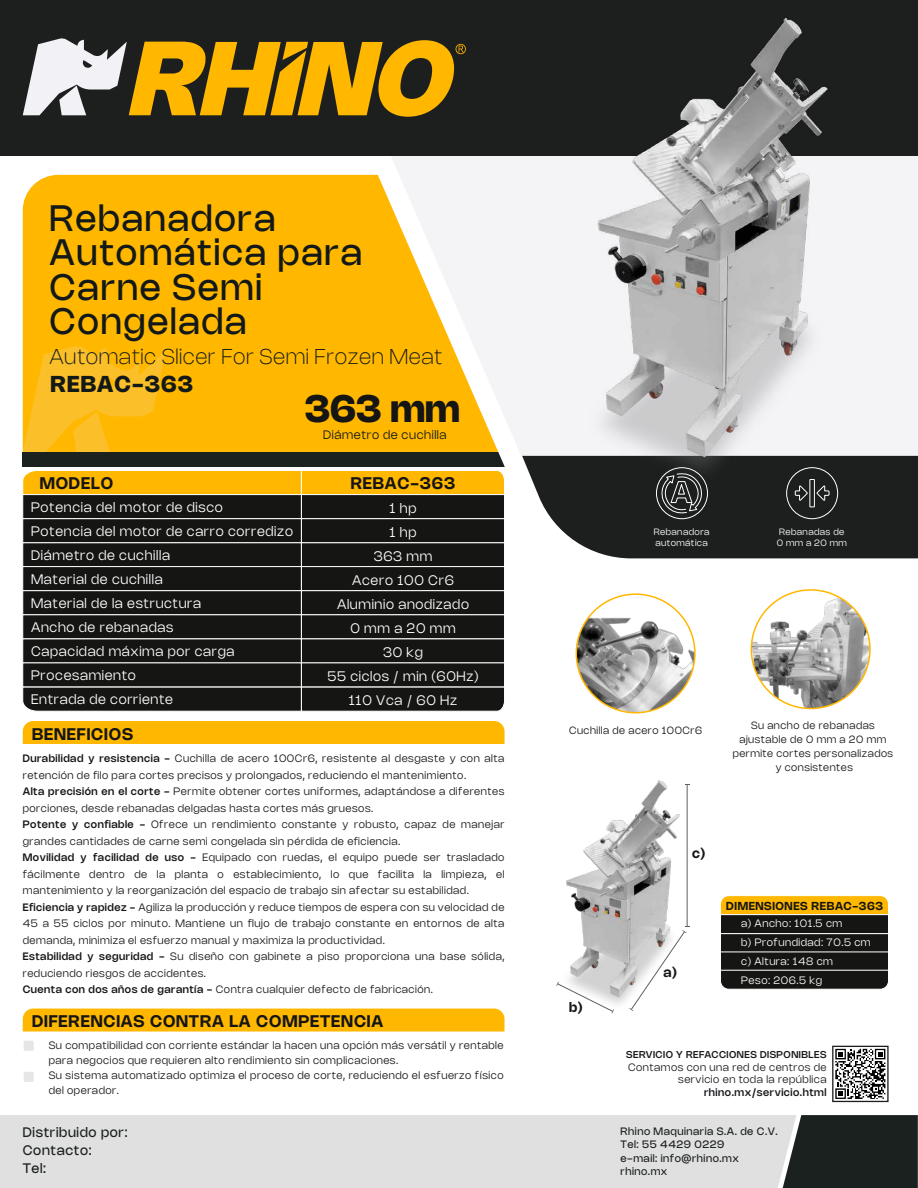
<style>
.page{position:relative;width:918px;height:1188px;background:#fff}
.page>*{position:absolute;margin:0;border:0;box-sizing:border-box;transform-origin:0 0}
.t1{font:700 37.5px "Nohemi";color:#151514}
.t2{font:36px/34.5px "Nohemi";letter-spacing:.05em;color:#121918}
.t3{font:700 22.5px "Nohemi";letter-spacing:.05em;color:#121918}
.t4{font:200 21px "Nohemi";letter-spacing:.025em;color:#121918}
.t5{font:600 16.5px "Nohemi";letter-spacing:.05em;color:#151514}
.t6{font:300 13.5px/24px "Nohemi";letter-spacing:.05em;color:#fff}
.t7{font:13.5px/18px "Nohemi";letter-spacing:.05em;color:#1b211f}
.t8{font:600 13.5px "Nohemi";color:#171714}
.t9{font:300 12px "Nohemi";letter-spacing:.05em;color:#121918}
.t10{font:600 11.25px "Nohemi";letter-spacing:.05em;color:#151514}
.t11{font:300 10.5px/16.5px "Nohemi";letter-spacing:.05em;color:#151514}
.t12{font:10.5px/13.5px "Nohemi";letter-spacing:.05em;color:#1b211f}
.t13{font:300 10.5px/18.9px "Nohemi";letter-spacing:.05em;color:#fff}
.t14{font:300 10.5px/12.6px "Nohemi";letter-spacing:.05em;color:#1a181c;text-align:right}
.t15{font:500 10.5px "Nohemi";letter-spacing:.05em;color:#1a181c}
.t16{font:300 10.35px/14.1px "Nohemi";letter-spacing:.05em;color:#151514;text-align:center}
.t17{font:500 9.75px "Nohemi";letter-spacing:.05em;color:#1a181c}
.t18{font:300 9px/10.8px "Nohemi";letter-spacing:.05em;color:#fff}
.s1{font-weight:500}
</style>
<div class="page">
<div style="left:23px;top:175px;width:282px;height:277px;background:#ffb700"></div>
<div style="left:23px;top:452px;width:570px;height:14px;background:#1b211f"></div>
<svg style="left:23px;top:346px;width:143px;height:106px"></svg>
<svg style="left:305px;top:155px;width:613px;height:404px;fill:#ffb700"></svg>
<div style="left:0;top:1115px;width:783px;height:73px;background:#e0e0e0"></div>
<svg style="left:783px;top:1115px;width:135px;height:73px"></svg>
<div style="left:0;top:0;width:918px;height:155px;background:#1c1f1e"></div>
<svg style="left:23px;top:38px;width:416px;height:79px"></svg>
<div style="left:22px;top:470px;width:417px;height:24px;background:#ffb700"></div>
<div style="left:22px;top:494px;width:280px;height:25px;background:#151514;border:1px solid #fff"></div>
<div style="left:301px;top:494px;width:204px;height:25px;background:#151514;border:1px solid #fff"></div>
<div style="left:22px;top:518px;width:280px;height:25px;background:#151514;border:1px solid #fff"></div>
<div style="left:301px;top:518px;width:204px;height:25px;background:#151514;border:1px solid #fff"></div>
<div style="left:22px;top:542px;width:280px;height:25px;background:#151514;border:1px solid #fff"></div>
<div style="left:301px;top:542px;width:204px;height:25px;background:#151514;border:1px solid #fff"></div>
<div style="left:22px;top:566px;width:280px;height:25px;background:#151514;border:1px solid #fff"></div>
<div style="left:301px;top:566px;width:204px;height:25px;background:#151514;border:1px solid #fff"></div>
<div style="left:22px;top:590px;width:280px;height:25px;background:#151514;border:1px solid #fff"></div>
<div style="left:301px;top:590px;width:204px;height:25px;background:#151514;border:1px solid #fff"></div>
<div style="left:22px;top:614px;width:280px;height:25px;background:#151514;border:1px solid #fff"></div>
<div style="left:301px;top:614px;width:204px;height:25px;background:#151514;border:1px solid #fff"></div>
<div style="left:22px;top:638px;width:280px;height:25px;background:#151514;border:1px solid #fff"></div>
<div style="left:301px;top:639px;width:204px;height:24px;background:#151514;border:1px solid #fff"></div>
<div style="left:22px;top:662px;width:280px;height:25px;background:#151514;border:1px solid #fff"></div>
<div style="left:301px;top:663px;width:204px;height:24px;background:#151514"></div>
<svg style="left:22px;top:686px;width:483px;height:26px"></svg>
<svg style="left:832px;top:1045px;width:57px;height:58px"></svg>
<svg style="left:835px;top:1049px;width:50px;height:50px"></svg>
<div style="left:832px;top:1046px;width:57px;height:56px;border:1px solid #1d1d1b"></div>
<svg style="left:768px;top:895px;width:121px;height:19px"></svg>
<div style="left:720px;top:914px;width:169px;height:20px;background:#151514;border:1px solid #fff"></div>
<div style="left:720px;top:933px;width:169px;height:20px;background:#151514;border:1px solid #fff"></div>
<div style="left:720px;top:952px;width:169px;height:19px;background:#151514"></div>
<svg style="left:768px;top:970px;width:121px;height:20px"></svg>
<div style="left:23px;top:721px;width:482px;height:23px;background:#ffb700"></div>
<div style="left:23px;top:1009px;width:465px;height:23px;background:#ffb700"></div>
<div style="left:24px;top:1041px;width:10px;height:10px;background:#e6e6e8;border-radius:2px"></div>
<div style="left:24px;top:1072px;width:10px;height:10px;background:#e6e6e8;border-radius:2px"></div>
<svg style="left:522px;top:545px;width:396px;height:13px"></svg>
<img style="left:576px;top:594px;width:119px;height:119px;border-radius:59px">
<div style="left:576px;top:593px;width:120px;height:121px;border:2px solid #ffb700;border-radius:50%"></div>
<img style="left:751px;top:590px;width:119px;height:119px;border-radius:59px">
<div style="left:751px;top:589px;width:120px;height:120px;border:2px solid #ffb700;border-radius:50%"></div>
<img style="left:439px;top:18px;width:479px;height:527px">
<img style="left:488px;top:780px;width:280px;height:252px">
<h2 class="t2" style="left:49px;top:200px;width:314px">Rebanadora<br>Automática para<br>Carne Semi<br>Congelada</h2>
<h3 class="t4" style="left:49px;top:344px;width:395px">Automatic Slicer For Semi Frozen Meat</h3>
<h1 class="t1" style="left:305px;top:385px;width:157px">363 mm</h1>
<p class="t9" style="left:323px;top:427px;width:125px">Diámetro de cuchilla</p>
<h3 class="t3" style="left:50px;top:370px;width:144px">REBAC-363</h3>
<h3 class="t5" style="left:40px;top:473px;width:75px">MODELO</h3>
<p class="t6" style="left:31px;top:495px;width:263px">Potencia del motor de disco<br>Potencia del motor de carro corredizo<br>Diámetro de cuchilla<br>Material de cuchilla<br>Material de la estructura<br>Ancho de rebanadas<br>Capacidad máxima por carga<br>Procesamiento<br>Entrada de corriente</p>
<h3 class="t5" style="left:32px;top:724px;width:102px">BENEFICIOS</h3>
<h3 class="t5" style="left:351px;top:473px;width:106px">REBAC-363</h3>
<p class="t6" style="left:327px;top:496px;width:153px;text-align:center">1 hp<br>1 hp<br>363 mm<br>Acero 100 Cr6<br>Aluminio anodizado<br>0 mm a 20 mm<br>30 kg<br>55 ciclos / min (60Hz)<br>110 Vca / 60 Hz</p>
<p class="t11" style="left:23px;top:750px;width:483px"><span class="s1">Durabilidad y resistencia -</span> Cuchilla de acero 100Cr6, resistente al desgaste y con alta retención de filo para cortes precisos y prolongados, reduciendo el mantenimiento.<br><span class="s1">Alta precisión en el corte -</span> Permite obtener cortes uniformes, adaptándose a diferentes porciones, desde rebanadas delgadas hasta cortes más gruesos.<br><span class="s1">Potente y confiable -</span> Ofrece un rendimiento constante y robusto, capaz de manejar grandes cantidades de carne semi congelada sin pérdida de eficiencia.<br><span class="s1">Movilidad y facilidad de uso -</span> Equipado con ruedas, el equipo puede ser trasladado fácilmente dentro de la planta o establecimiento, lo que facilita la limpieza, el mantenimiento y la reorganización del espacio de trabajo sin afectar su estabilidad.<br><span class="s1">Eficiencia y rapidez -</span> Agiliza la producción y reduce tiempos de espera con su velocidad de 45 a 55 ciclos por minuto. Mantiene un flujo de trabajo constante en entornos de alta demanda, minimiza el esfuerzo manual y maximiza la productividad.<br><span class="s1">Estabilidad y seguridad -</span> Su diseño con gabinete a piso proporciona una base sólida, reduciendo riesgos de accidentes.<br><span class="s1">Cuenta con dos años de garantía -</span> Contra cualquier defecto de fabricación.</p>
<h3 class="t5" style="left:32px;top:1011px;width:353px">DIFERENCIAS CONTRA LA COMPETENCIA</h3>
<p class="t11" style="left:49px;top:1038px;width:456px;line-height:15px">Su compatibilidad con corriente estándar la hacen una opción más versátil y rentable para negocios que requieren alto rendimiento sin complicaciones.<br>Su sistema automatizado optimiza el proceso de corte, reduciendo el esfuerzo físico del operador.</p>
<p class="t7" style="left:23px;top:1123px;width:106px">Distribuido por:<br>Contacto:<br>Tel:</p>
<p class="t18" style="left:654px;top:526px;width:57px">Rebanadora automática</p>
<p class="t18" style="left:777px;top:526px;width:72px">Rebanadas de<br>0 mm a 20 mm</p>
<p class="t16" style="left:569px;top:723px;width:135px">Cuchilla de acero 100Cr6</p>
<p class="t16" style="left:733px;top:718px;width:162px">Su ancho de rebanadas ajustable de 0 mm a 20 mm permite cortes personalizados y consistentes</p>
<p class="t8" style="left:569px;top:999px;width:15px">b)</p>
<p class="t8" style="left:692px;top:845px;width:15px">c)</p>
<p class="t8" style="left:663px;top:964px;width:15px">a)</p>
<p class="t10" style="left:726px;top:899px;width:158px">DIMENSIONES REBAC-363</p>
<p class="t13" style="left:741px;top:913px;width:131px">a) Ancho: 101.5 cm<br>b) Profundidad: 70.5 cm c) Altura: 148 cm<br>Peso: 206.5 kg</p>
<p class="t17" style="left:626px;top:1048px;width:202px">SERVICIO Y REFACCIONES DISPONIBLES</p>
<p class="t14" style="left:628px;top:1060px;width:200px">Contamos con una red de centros de servicio en toda la república</p>
<p class="t15" style="left:704px;top:1086px;width:124px">rhino.mx/servicio.html</p>
<p class="t12" style="left:621px;top:1124px;width:159px">Rhino Maquinaria S.A. de C.V.<br>Tel: 55 4429 0229<br>e-mail: info@rhino.mx rhino.mx</p>
</div>
